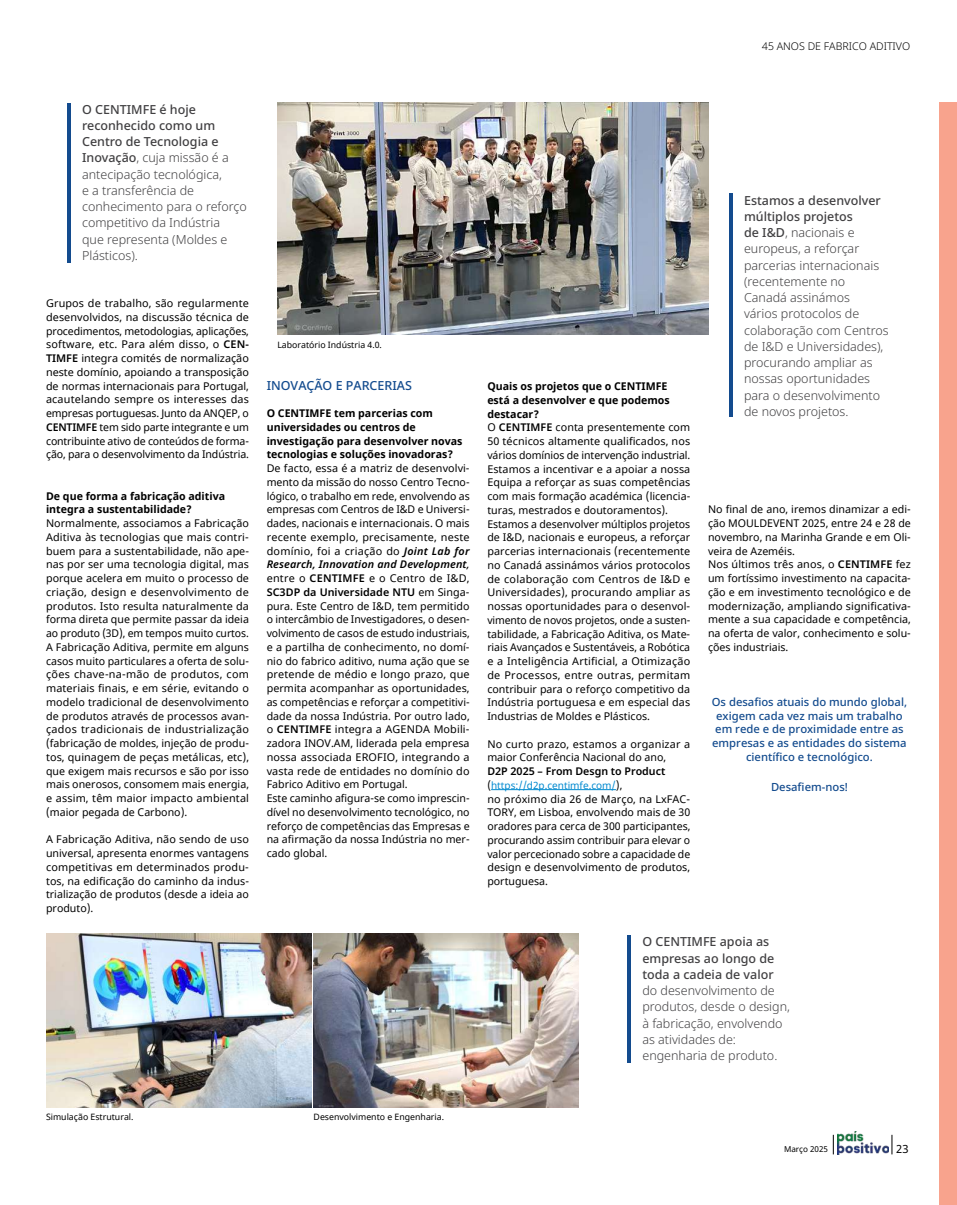
<style>
.page{position:relative;width:957px;height:1205px;background:#fff}
.page>*{position:absolute;margin:0;border:0;box-sizing:border-box;transform-origin:0 0}
.t1{font:300 12.5px/16.2px "Noto Sans";color:#414042}
.t2{font:500 12.5px/16.2px "Noto Sans";color:#414042}
.t3{font:500 12.5px "Noto Sans";color:#134b8e}
.t4{font:500 11.25px/13.8px "Noto Sans";color:#134b8e;text-align:center}
.t5{font:11.25px "Noto Sans";color:#000}
.t6{font:10.62px/13.8px "Noto Sans";color:#000}
.t7{font:700 10.62px/13.8px "Noto Sans";color:#000}
.t8{font:600 10.62px "Noto Sans";color:#000}
.t9{font:300 10.62px "Noto Sans";color:#000}
.t10{font:10px "Noto Sans";color:#0089cf}
.t11{font:8.75px "Noto Sans";color:#000}
.t12{font:8.12px "Noto Sans";color:#000}
.s1{font-weight:500}
.s2{font-weight:600}
.s3{font-weight:600;font-style:italic}
.s4{font-weight:500;font-style:italic}
.s5{font-weight:700}
.s6{font-size:10.62px;color:#000}
</style>
<div class="page">
<img style="left:837px;top:1131px;width:51px;height:23px">
<svg style="left:833px;top:1135px;width:1px;height:19px"></svg>
<svg style="left:891px;top:1135px;width:1px;height:19px"></svg>
<img style="left:314px;top:933px;width:264px;height:174px">
<img style="left:277px;top:103px;width:431px;height:232px">
<img style="left:46px;top:933px;width:265px;height:174px">
<hr style="left:67px;top:103px;width:4px;height:159px;background:#134b8e">
<hr style="left:627px;top:935px;width:4px;height:128px;background:#134b8e">
<hr style="left:729px;top:194px;width:4px;height:223px;background:#134b8e">
<hr style="left:491px;top:789px;width:125px;height:1px;background:#0089cf">
<div style="left:939px;top:103px;width:18px;height:1102px;background:#f8a38d"></div>
<p class="t9" style="left:762px;top:40px;width:150px">45 ANOS DE FABRICO ADITIVO</p>
<p class="t1" style="left:82px;top:101px;width:166px"><span class="s1">O CENTIMFE é hoje reconhecido como um<br>Centro de Tecnologia e<br>Inovação</span>, cuja missão é a antecipação tecnológica,<br>e a transferência de conhecimento para o reforço competitivo da Indústria<br>que representa (Moldes e<br>Plásticos).</p>
<p class="t6" style="left:46px;top:297px;width:204px;text-align:justify">Grupos de trabalho, são regularmente desenvolvidos, na discussão técnica de procedimentos, metodologias, aplicações, software, etc. Para além disso, o <span class="s2">CEN-TIMFE</span> integra comités de normalização neste domínio, apoiando a transposição de normas internacionais para Portugal, acautelando sempre os interesses das empresas portuguesas. Junto da ANQEP, o <span class="s2">CENTIMFE</span> tem sido parte integrante e um contribuinte ativo de conteúdos de forma&shy;ção, para o desenvolvimento da Indústria.</p>
<p class="t7" style="left:46px;top:489px;width:181px">De que forma a fabricação aditiva integra a sustentabilidade?</p>
<p class="t6" style="left:46px;top:517px;width:204px;text-align:justify">Normalmente, associamos a Fabricação Aditiva às tecnologias que mais contri&shy;buem para a sustentabilidade, não ape&shy;nas por ser uma tecnologia digital, mas porque acelera em muito o processo de criação, design e desenvolvimento de produtos. Isto resulta naturalmente da forma direta que permite passar da ideia ao produto (3D), em tempos muito curtos.<br>A Fabricação Aditiva, permite em alguns casos muito particulares a oferta de solu&shy;ções chave-na-mão de produtos, com materiais finais, e em série, evitando o modelo tradicional de desenvolvimento de produtos através de processos avan&shy;çados tradicionais de industrialização (fabricação de moldes, injeção de produ&shy;tos, quinagem de peças metálicas, etc), que exigem mais recursos e são por isso mais onerosos, consomem mais energia, e assim, têm maior impacto ambiental (maior pegada de Carbono).</p>
<p class="t6" style="left:46px;top:833px;width:204px;text-align:justify">A Fabricação Aditiva, não sendo de uso universal, apresenta enormes vantagens competitivas em determinados produ&shy;tos, na edificação do caminho da indus&shy;trialização de produtos (desde a ideia ao produto).</p>
<p class="t11" style="left:277px;top:339px;width:106px">Laboratório Indústria 4.0.</p>
<p class="t3" style="left:267px;top:378px;width:147px">INOVAÇÃO E PARCERIAS</p>
<p class="t7" style="left:267px;top:407px;width:197px">O CENTIMFE tem parcerias com universidades ou centros de investigação para desenvolver novas tecnologias e soluções inovadoras?</p>
<p class="t6" style="left:267px;top:462px;width:204px">De facto, essa é a matriz de desenvolvi&shy;mento da missão do nosso Centro Tecno&shy;lógico, o trabalho em rede, envolvendo as empresas com Centros de I&amp;D e Universi&shy;dades, nacionais e internacionais. O mais recente exemplo, precisamente, neste domínio, foi a criação do <span class="s3">Joint Lab for Research, Innovation and Development</span><span class="s4">, </span>entre o <span class="s2">CENTIMFE</span> e o Centro de I&amp;D, <span class="s2">SC3DP da Universidade NTU</span> em Singa&shy;pura. Este Centro de I&amp;D, tem permitido o intercâmbio de Investigadores, o desen&shy;volvimento de casos de estudo industriais, e a partilha de conhecimento, no domí&shy;nio do fabrico aditivo, numa ação que se pretende de médio e longo prazo, que permita acompanhar as oportunidades, as competências e reforçar a competitivi&shy;dade da nossa Indústria. Por outro lado, o <span class="s2">CENTIMFE</span> integra a AGENDA Mobili&shy;zadora INOV.AM, liderada pela empresa nossa associada EROFIO, integrando a vasta rede de entidades no domínio do Fabrico Aditivo em Portugal.<br>Este caminho afigura-se como imprescin&shy;dível no desenvolvimento tecnológico, no reforço de competências das Empresas e na afirmação da nossa Indústria no mer&shy;cado global.</p>
<p class="t6" style="left:487px;top:380px;width:204px"><span class="s5">Quais os projetos que o CENTIMFE está a desenvolver e que podemos destacar?<br></span>O <span class="s2">CENTIMFE</span> conta presentemente com 50 técnicos altamente qualificados, nos vários domínios de intervenção industrial.<br>Estamos a incentivar e a apoiar a nossa Equipa a reforçar as suas competências com mais formação académica (licencia&shy;turas, mestrados e doutoramentos).<br>Estamos a desenvolver múltiplos projetos de I&amp;D, nacionais e europeus, a reforçar parcerias internacionais (recentemente no Canadá assinámos vários protocolos de colaboração com Centros de I&amp;D e Universidades), procurando ampliar as nossas oportunidades para o desenvol&shy;vimento de novos projetos, onde a susten&shy;tabilidade, a Fabricação Aditiva, os Mate&shy;riais Avançados e Sustentáveis, a Robótica e a Inteligência Artificial, a Otimização de Processos, entre outras, permitam contribuir para o reforço competitivo da Indústria portuguesa e em especial das Industrias de Moldes e Plásticos.</p>
<p class="t6" style="left:487px;top:737px;width:204px">No curto prazo, estamos a organizar a maior Conferência Nacional do ano,</p>
<p class="t8" style="left:487px;top:765px;width:179px">D2P 2025 – From Desgn to Product</p>
<p class="t10" style="left:487px;top:778px;width:136px"><span class="s6">(</span>https://d2p.centimfe.com/<span class="s6">),</span></p>
<p class="t6" style="left:487px;top:792px;width:204px;text-align:justify">no próximo dia 26 de Março, na LxFAC-TORY, em Lisboa, envolvendo mais de 30 oradores para cerca de 300 participantes, procurando assim contribuir para elevar o valor percecionado sobre a capacidade de design e desenvolvimento de produtos, portuguesa.</p>
<p class="t1" style="left:744px;top:192px;width:146px"><span class="s1">Estamos a desenvolver múltiplos projetos<br>de I&amp;D</span>, nacionais e europeus, a reforçar parcerias internacionais (recentemente no<br>Canadá assinámos<br>vários protocolos de colaboração com Centros de I&amp;D e Universidades), procurando ampliar as nossas oportunidades para o desenvolvimento de novos projetos.</p>
<p class="t6" style="left:708px;top:503px;width:204px">No final de ano, iremos dinamizar a edi&shy;ção MOULDEVENT 2025, entre 24 e 28 de novembro, na Marinha Grande e em Oli&shy;veira de Azeméis.<br>Nos últimos três anos, o <span class="s2">CENTIMFE</span> fez um fortíssimo investimento na capacita&shy;ção e em investimento tecnológico e de modernização, ampliando significativa&shy;mente a sua capacidade e competência, na oferta de valor, conhecimento e solu&shy;ções industriais.</p>
<p class="t4" style="left:712px;top:695px;width:197px">Os desafios atuais do mundo global, exigem cada vez mais um trabalho em rede e de proximidade entre as empresas e as entidades do sistema científico e tecnológico.</p>
<p class="t4" style="left:771px;top:780px;width:78px">Desafiem-nos!</p>
<p class="t2" style="left:642px;top:934px;width:133px">O CENTIMFE apoia as empresas ao longo de toda a cadeia de valor</p>
<p class="t1" style="left:642px;top:982px;width:149px">do desenvolvimento de produtos, desde o design, à fabricação, envolvendo as atividades de: engenharia de produto.</p>
<p class="t11" style="left:46px;top:1110px;width:89px">Simulação Estrutural.</p>
<p class="t11" style="left:314px;top:1110px;width:132px">Desenvolvimento e Engenharia.</p>
<p class="t12" style="left:784px;top:1143px;width:46px">Março 2025</p>
<p class="t5" style="left:896px;top:1141px;width:14px">23</p>
</div>
